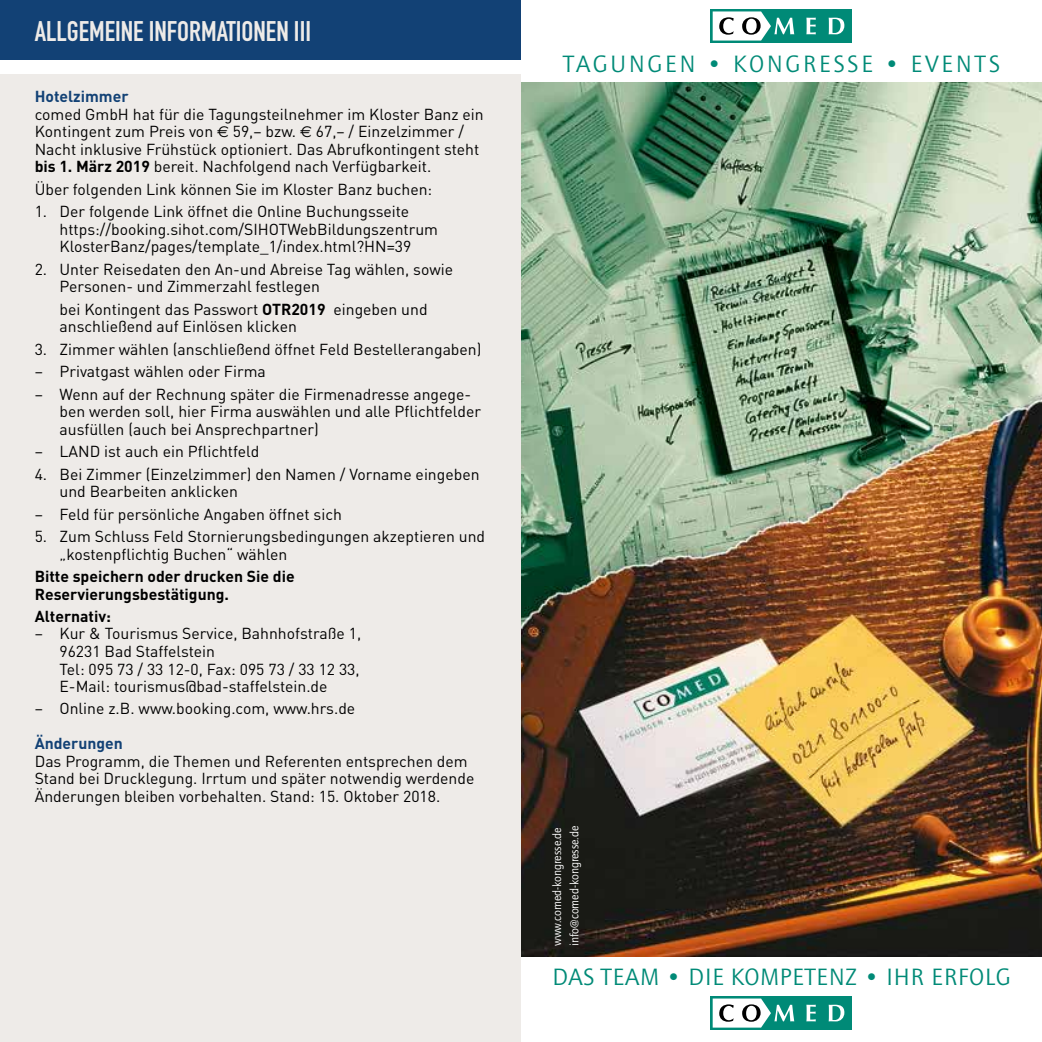
<style>
.page{position:relative;width:1042px;height:1042px;background:#fff}
.page>*{position:absolute;margin:0;border:0;box-sizing:border-box;transform-origin:0 0}
.t1{font:28px "DIN Engschrift";color:#eeebe8}
.t2{font:24.5px "Quay Sans";letter-spacing:.035em;color:#008a77}
.t3{font:24.5px "Quay Sans";letter-spacing:.12em;color:#008a77}
.t4{font:15.75px/17.5px "DIN";color:#000}
.t5{font:700 15.75px/17.5px "DIN";color:#000}
.t6{font:700 15.75px "DIN";color:#124175}
.t7{font:12.25px/17.5px "Quay Sans";color:#fff}
.s1{font-family:"Euro Sans"}
.s2{font-weight:700}
</style>
<div class="page">
<div style="left:0;top:74px;width:521px;height:968px;background:#eeebe8"></div>
<div style="left:0;top:0;width:521px;height:60px;background:#124175"></div>
<img style="left:521px;top:83px;width:521px;height:873px">
<div style="left:711px;top:9px;width:141px;height:33px;background:#008a77"></div>
<svg style="left:713px;top:11px;width:81px;height:30px"></svg>
<svg style="left:806px;top:18px;width:10px;height:16px"></svg>
<svg style="left:828px;top:18px;width:16px;height:16px"></svg>
<div style="left:711px;top:996px;width:141px;height:33px;background:#008a77"></div>
<svg style="left:713px;top:998px;width:81px;height:29px"></svg>
<svg style="left:806px;top:1004px;width:10px;height:17px"></svg>
<svg style="left:828px;top:1004px;width:16px;height:17px"></svg>
<h1 class="t1" style="left:35px;top:15px;width:278px">ALLGEMEINE INFORMATIONEN III</h1>
<p class="t6" style="left:35px;top:86px;width:95px">Hotelzimmer</p>
<p class="t4" style="left:35px;top:105px;width:450px">comed GmbH hat für die Tagungsteilnehmer im Kloster Banz ein Kontingent zum Preis von <span class="s1">€</span> 59,– bzw. <span class="s1">€</span> 67,– / Einzelzimmer / Nacht inklusive Frühstück optioniert. Das Abrufkontingent steht <span class="s2">bis 1. März 2019</span> bereit. Nachfolgend nach Verfügbarkeit.</p>
<p class="t4" style="left:35px;top:180px;width:399px">Über folgenden Link können Sie im Kloster Banz buchen:</p>
<p class="t4" style="left:60px;top:203px;width:380px;text-indent:-25px">1. Der folgende Link öffnet die Online Buchungsseite https://booking.sihot.com/SIHOTWebBildungszentrum<br>KlosterBanz/pages/template_1/index.html?HN=39</p>
<p class="t4" style="left:60px;top:260px;width:395px;text-indent:-25px">2. Unter Reisedaten den An-und Abreise Tag wählen, sowie<br>Personen- und Zimmerzahl festlegen</p>
<p class="t4" style="left:60px;top:300px;width:369px">bei Kontingent das Passwort <span class="s2">OTR2019</span> eingeben und anschließend auf Einlösen klicken</p>
<p class="t4" style="left:35px;top:340px;width:448px">3. Zimmer wählen (anschließend öffnet Feld Bestellerangaben)</p>
<p class="t4" style="left:35px;top:362px;width:233px">– Privatgast wählen oder Firma</p>
<p class="t4" style="left:60px;top:385px;width:423px;text-indent:-25px">– Wenn auf der Rechnung später die Firmenadresse angege&shy;ben werden soll, hier Firma auswählen und alle Pflichtfelder ausfüllen (auch bei Ansprechpartner)</p>
<p class="t4" style="left:35px;top:442px;width:226px">– LAND ist auch ein Pflichtfeld</p>
<p class="t4" style="left:60px;top:465px;width:421px;text-indent:-25px">4. Bei Zimmer (Einzelzimmer) den Namen / Vorname eingeben und Bearbeiten anklicken</p>
<p class="t4" style="left:35px;top:505px;width:309px">– Feld für persönliche Angaben öffnet sich</p>
<p class="t4" style="left:60px;top:527px;width:427px;text-indent:-25px">5. Zum Schluss Feld Stornierungsbedingungen akzeptieren und „kostenpflichtig Buchen“ wählen</p>
<p class="t5" style="left:35px;top:567px;width:261px">Bitte speichern oder drucken Sie die<br>Reservierungsbestätigung.</p>
<p class="t5" style="left:35px;top:607px;width:78px">Alternativ:</p>
<p class="t4" style="left:60px;top:625px;width:303px;text-indent:-25px">– Kur &amp; Tourismus Service, Bahnhofstraße 1, 96231 Bad Staffelstein<br>Tel: 095 73 / 33 12-0, Fax: 095 73 / 33 12 33, E-Mail: tourismus@bad-staffelstein.de</p>
<p class="t4" style="left:35px;top:700px;width:322px">– Online z.B. www.booking.com, www.hrs.de</p>
<p class="t6" style="left:35px;top:733px;width:90px">Änderungen</p>
<p class="t4" style="left:35px;top:752px;width:441px">Das Programm, die Themen und Referenten entsprechen dem<br>Stand bei Drucklegung. Irrtum und später notwendig werdende<br>Änderungen bleiben vorbehalten. Stand: 15. Oktober 2018.</p>
<h2 class="t3" style="left:563px;top:50px;width:438px">TAGUNGEN • KONGRESSE • EVENTS</h2>
<p class="t7" style="left:548px;top:946px;width:122px;rotate:-90deg">www.comed-kongresse.de info@comed-kongresse.de</p>
<h2 class="t2" style="left:552px;top:963px;width:459px">DAS TEAM • DIE KOMPETENZ • IHR ERFOLG</h2>
</div>
